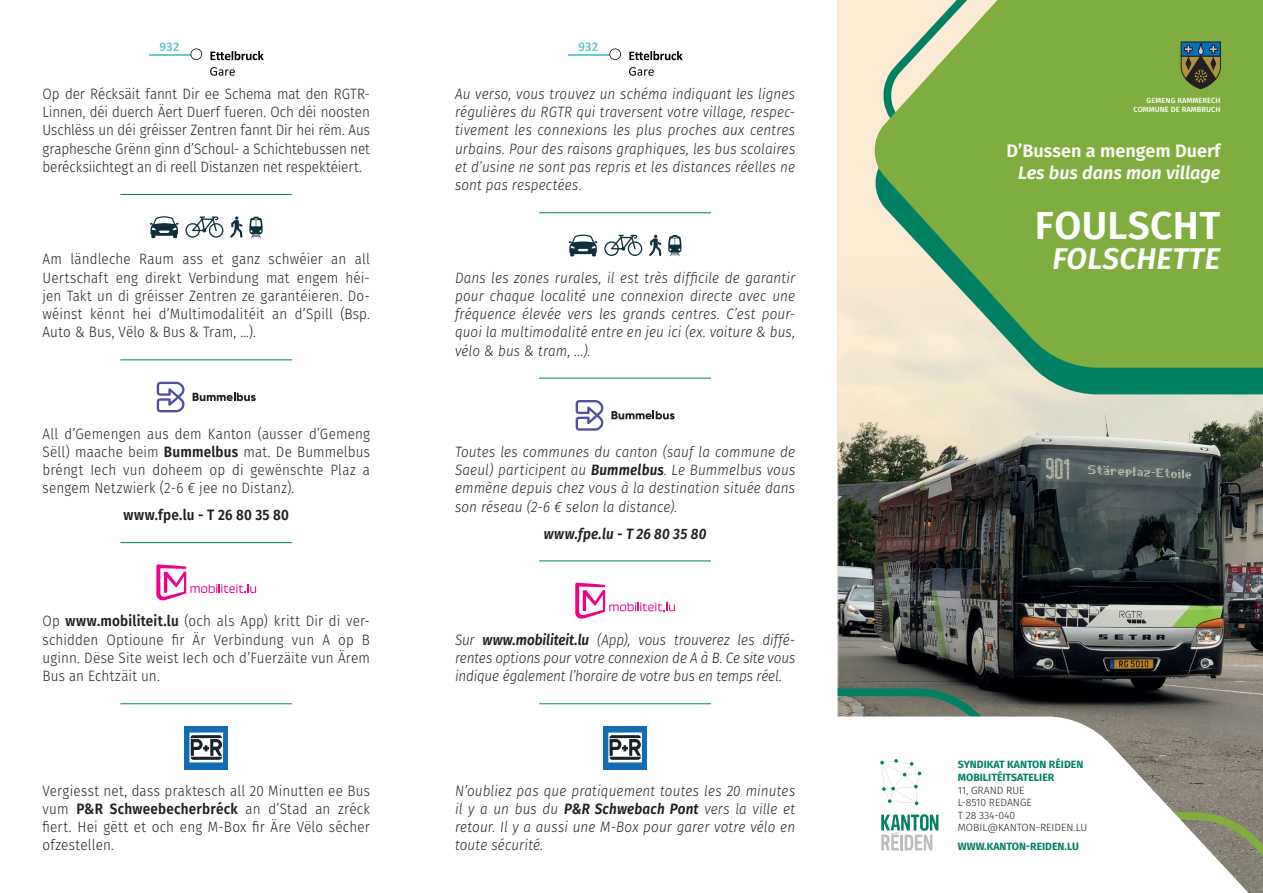
<style>
.page{position:relative;width:1263px;height:893px;background:#fff}
.page>*{position:absolute;margin:0;border:0;box-sizing:border-box;transform-origin:0 0}
.t1{font:600 39px "Fira Sans";letter-spacing:.01em;color:#fff}
.t2{font:italic 600 30px "Fira Sans";letter-spacing:.01em;color:#fff}
.t3{font:600 18px "Fira Sans";color:#fff}
.t4{font:italic 600 18px "Fira Sans";color:#fff}
.t5{font:italic 300 15px/18.3px "Fira Sans";letter-spacing:.01em;color:#231f20;text-align:justify;scale:.9 1}
.t6{font:300 15px/18.3px "Fira Sans";letter-spacing:.01em;color:#231f20;text-align:justify;scale:.9 1}
.t7{font:600 15px "Fira Sans";letter-spacing:.015em;color:#231f20;scale:.9 1}
.t8{font:italic 600 15px "Fira Sans";letter-spacing:.02em;color:#231f20;scale:.9 1}
.t9{font:700 10.5px/12.6px "Fira Sans";color:#008164}
.t10{font:300 10.5px/12.6px "Fira Sans";color:#231f20}
.t11{font:500 7.5px "Fira Sans";letter-spacing:.01em;color:#fff}
.s1{font-weight:600}
</style>
<div class="page">
<img style="left:838px;top:0;width:425px;height:893px">
<svg style="left:837px;top:684px;width:301px;height:32px"></svg>
<svg style="left:1256px;top:808px;width:7px;height:79px"></svg>
<svg style="left:837px;top:716px;width:419px;height:177px"></svg>
<svg style="left:872px;top:368px;width:391px;height:26px;fill:#008164"></svg>
<svg style="left:871px;top:0;width:392px;height:368px;fill:#80ad3f"></svg>
<hr style="left:149px;top:54px;width:48px;height:1px;background:#69cad1">
<svg style="left:210px;top:51px;width:54px;height:9px"></svg>
<svg style="left:210px;top:67px;width:25px;height:9px"></svg>
<svg style="left:190px;top:48px;width:12px;height:12px"></svg>
<svg style="left:160px;top:43px;width:19px;height:8px"></svg>
<hr style="left:120px;top:194px;width:172px;height:1px;background:#008164">
<svg style="left:150px;top:216px;width:29px;height:22px"></svg>
<svg style="left:249px;top:217px;width:14px;height:21px"></svg>
<svg style="left:230px;top:216px;width:13px;height:22px"></svg>
<svg style="left:185px;top:216px;width:38px;height:22px"></svg>
<hr style="left:120px;top:360px;width:172px;height:1px;background:#008164">
<svg style="left:157px;top:382px;width:28px;height:30px"></svg>
<svg style="left:193px;top:392px;width:63px;height:9px"></svg>
<hr style="left:120px;top:542px;width:172px;height:1px;background:#008164">
<svg style="left:156px;top:564px;width:100px;height:36px"></svg>
<hr style="left:120px;top:703px;width:172px;height:1px;background:#008164">
<div style="left:185px;top:726px;width:43px;height:43px;background:#146db3"></div>
<svg style="left:189px;top:732px;width:34px;height:30px"></svg>
<hr style="left:568px;top:54px;width:47px;height:1px;background:#69cad1">
<svg style="left:629px;top:51px;width:53px;height:9px"></svg>
<svg style="left:629px;top:67px;width:25px;height:9px"></svg>
<svg style="left:609px;top:48px;width:12px;height:12px"></svg>
<svg style="left:578px;top:43px;width:20px;height:8px"></svg>
<hr style="left:539px;top:212px;width:172px;height:1px;background:#008164">
<svg style="left:569px;top:235px;width:28px;height:21px"></svg>
<svg style="left:668px;top:235px;width:13px;height:21px"></svg>
<svg style="left:649px;top:235px;width:12px;height:21px"></svg>
<svg style="left:604px;top:235px;width:38px;height:21px"></svg>
<hr style="left:539px;top:378px;width:172px;height:1px;background:#008164">
<svg style="left:576px;top:400px;width:28px;height:31px"></svg>
<svg style="left:611px;top:411px;width:64px;height:8px"></svg>
<hr style="left:539px;top:561px;width:172px;height:1px;background:#008164">
<svg style="left:575px;top:583px;width:100px;height:36px"></svg>
<hr style="left:539px;top:703px;width:172px;height:1px;background:#008164">
<div style="left:603px;top:726px;width:44px;height:43px;background:#146db3"></div>
<svg style="left:608px;top:732px;width:34px;height:30px"></svg>
<svg style="left:1181px;top:42px;width:39px;height:47px"></svg>
<svg style="left:880px;top:759px;width:41px;height:46px"></svg>
<svg style="left:881px;top:814px;width:57px;height:36px"></svg>
<p class="t6" style="left:43px;top:84px;width:365px">Op der Récksäit fannt Dir ee Schema mat den RGTR-Linnen, déi duerch Äert Duerf fueren. Och déi noosten Uschlëss un déi gréisser Zentren fannt Dir hei rëm. Aus graphesche Grënn ginn d’Schoul- a Schichtebussen net berécksiichtegt an di reell Distanzen net respektéiert.</p>
<p class="t6" style="left:43px;top:250px;width:365px">Am ländleche Raum ass et ganz schwéier an all Uertschaft eng direkt Verbindung mat engem héi&shy;jen Takt un di gréisser Zentren ze garantéieren. Do&shy;wéinst kënnt hei d’Multimodalitéit an d’Spill (Bsp.<br>Auto &amp; Bus, Vëlo &amp; Bus &amp; Tram, …).</p>
<p class="t6" style="left:43px;top:424px;width:365px">All d’Gemengen aus dem Kanton (ausser d’Gemeng Sëll) maache beim <span class="s1">Bummelbus</span> mat. De Bummelbus bréngt Iech vun doheem op di gewënschte Plaz a sengem Netzwierk (2-6 € jee no Distanz).</p>
<p class="t7" style="left:123px;top:503px;width:185px">www.fpe.lu - T 26 80 35 80</p>
<p class="t6" style="left:43px;top:612px;width:365px">Op <span class="s1">www.mobiliteit.lu</span> (och als App) kritt Dir di ver&shy;schidden Optioune fir Är Verbindung vun A op B uginn. Dëse Site weist Iech och d’Fuerzäite vun Ärem Bus an Echtzäit un.</p>
<p class="t6" style="left:43px;top:781px;width:365px">Vergiesst net, dass praktesch all 20 Minutten ee Bus vum <span class="s1">P&amp;R Schweebecherbréck</span> an d’Stad an zréck fiert. Hei gëtt et och eng M-Box fir Äre Vëlo sécher ofzestellen.</p>
<p class="t5" style="left:455px;top:84px;width:379px">Au verso, vous trouvez un schéma indiquant les lignes régulières du RGTR qui traversent votre village, respec&shy;tivement les connexions les plus proches aux centres urbains. Pour des raisons graphiques, les bus scolaires et d’usine ne sont pas repris et les distances réelles ne sont pas respectées.</p>
<p class="t5" style="left:455px;top:268px;width:379px">Dans les zones rurales, il est très difficile de garantir pour chaque localité une connexion directe avec une fréquence élevée vers les grands centres. C’est pour&shy;quoi la multimodalité entre en jeu ici (ex. voiture &amp; bus, vélo &amp; bus &amp; tram, ...).</p>
<p class="t5" style="left:455px;top:442px;width:379px">Toutes les communes du canton (sauf la commune de Saeul) participent au <span class="s1">Bummelbus</span>. Le Bummelbus vous emmène depuis chez vous à la destination située dans son réseau (2-6 € selon la distance).</p>
<p class="t8" style="left:544px;top:521px;width:182px">www.fpe.lu - T 26 80 35 80</p>
<p class="t5" style="left:455px;top:630px;width:379px">Sur <span class="s1">www.mobiliteit.lu</span> (App), vous trouverez les diffé&shy;rentes options pour votre connexion de A à B. Ce site vous indique également l’horaire de votre bus en temps réel.</p>
<p class="t5" style="left:455px;top:781px;width:379px">N’oubliez pas que pratiquement toutes les 20 minutes il y a un bus du <span class="s1">P&amp;R Schwebach Pont</span> vers la ville et retour. Il y a aussi une M-Box pour garer votre vélo en toute sécurité.</p>
<p class="t11" style="left:1147px;top:94px;width:75px">GEMENG RAMMERECH</p>
<p class="t11" style="left:1133px;top:103px;width:88px">COMMUNE DE RAMBRUCH</p>
<p class="t3" style="left:1006px;top:136px;width:215px">D’Bussen a mengem Duerf</p>
<p class="t4" style="left:1018px;top:158px;width:204px">Les bus dans mon village</p>
<p class="t1" style="left:1035px;top:193px;width:187px">FOULSCHT</p>
<p class="t2" style="left:1052px;top:234px;width:169px">FOLSCHETTE</p>
<p class="t9" style="left:958px;top:758px;width:127px">SYNDIKAT KANTON RÉIDEN<br>MOBILITÉITSATELIER</p>
<p class="t10" style="left:958px;top:784px;width:75px">11, GRAND RUE<br>L-8510 REDANGE</p>
<p class="t10" style="left:958px;top:809px;width:131px">T 28 334-040<br>MOBIL@KANTON-REIDEN.LU</p>
<p class="t9" style="left:958px;top:840px;width:123px">WWW.KANTON-REIDEN.LU</p>
</div>
